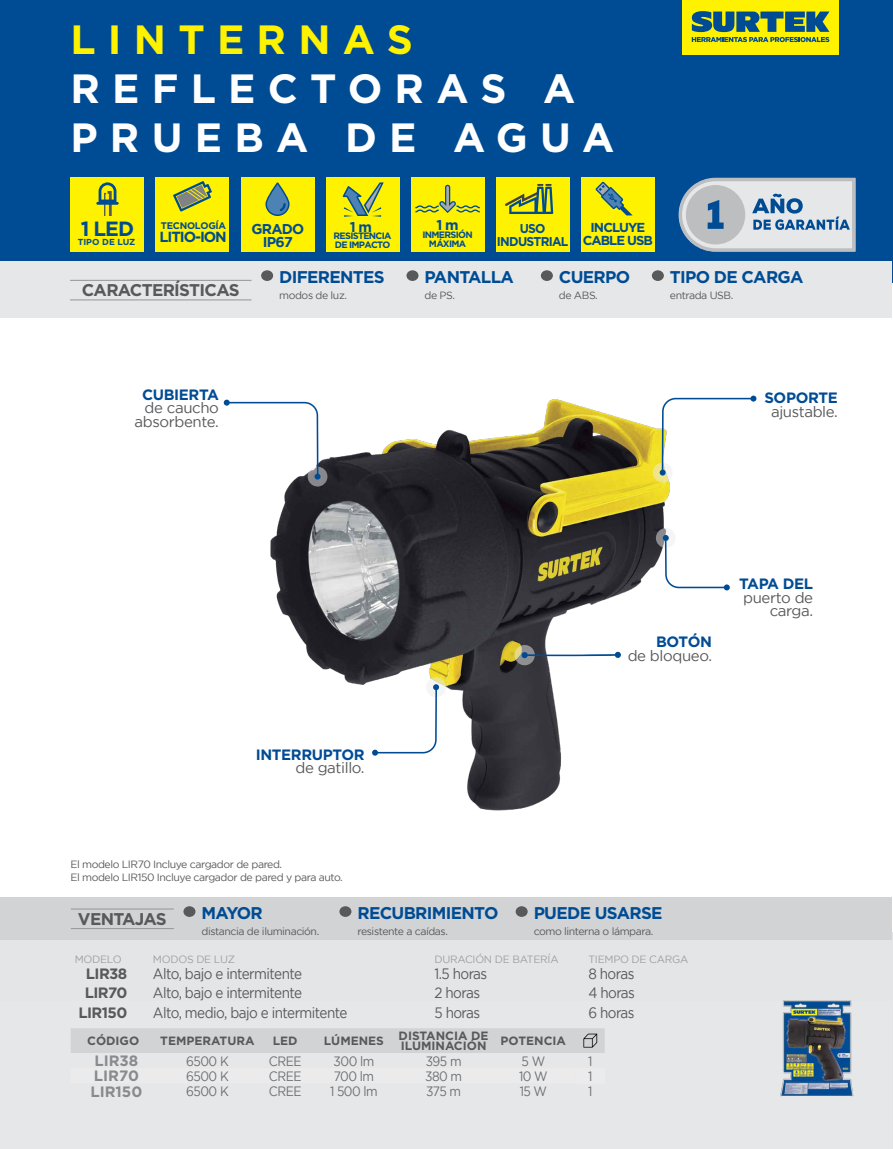
<style>
.page{position:relative;width:893px;height:1149px;background:#fff}
.page>*{position:absolute;margin:0;border:0;box-sizing:border-box;transform-origin:0 0}
.t1{font:700 40.8px/48.9px "Gotham";letter-spacing:.3em;color:#fff}
.t2{font:700 40.8px "Gotham";letter-spacing:.3em;color:#fff200}
.t3{font:700 20.55px "Gotham";color:#004c94}
.t4{font:700 16.95px "Gotham";letter-spacing:-.04em;color:#004c94}
.t5{font:700 16.95px "Gotham";letter-spacing:-.04em;color:#58595b}
.t6{font:15px "Gotham";letter-spacing:-.04em;color:#58595b;scale:.9 1}
.t7{font:15px/13.5px "Gotham";letter-spacing:-.04em;color:#58595b;text-align:right}
.t8{font:700 15px "Gotham";letter-spacing:-.025em;color:#004c94}
.t9{font:700 15px "Gotham";color:#888a8d}
.t10{font:700 15px "Gotham";letter-spacing:-.04em;color:#58595b}
.t11{font:700 14.7px "Gotham";letter-spacing:-.075em;color:#004c94}
.t12{font:700 14.25px/12.8px "Gotham";letter-spacing:-.05em;color:#004c94;text-align:center}
.t13{font:13.5px "Gotham";letter-spacing:-.04em;color:#6d6e71;scale:.9 1}
.t14{font:700 13.05px/13px "Gotham";letter-spacing:-.075em;color:#004c94;text-align:center}
.t15{font:700 12.75px/12.8px "Gotham";letter-spacing:-.06em;color:#004c94;text-align:center;scale:.95 1}
.t16{font:700 12px/10.5px "Gotham";color:#58595b}
.t17{font:10.5px/13.5px "Gotham";letter-spacing:-.04em;color:#58595b}
.t18{font:10.5px "Gotham";letter-spacing:-.025em;color:#9da0a2}
.t19{font:700 9.6px "Gotham";letter-spacing:-.03em;color:#004c94}
.t20{font:700 9.3px/9.3px "Gotham";letter-spacing:-.075em;color:#004c94;text-align:center}
.t21{font:700 8.7px "Gotham";color:#004c94}
</style>
<div class="page">
<div style="left:0;top:0;width:893px;height:283px;background:#004c94"></div>
<div style="left:682px;top:0;width:157px;height:55px;background:#fff200"></div>
<svg style="left:692px;top:11px;width:137px;height:31px"></svg>
<div style="left:0;top:262px;width:892px;height:56px;background:#e6e7e8"></div>
<div style="left:0;top:981px;width:892px;height:167px;background:#e6e7e8"></div>
<div style="left:0;top:931px;width:893px;height:69px;background:#e4e5e6"></div>
<div style="left:0;top:897px;width:892px;height:42px;background:#d1d3d4"></div>
<img style="left:270px;top:399px;width:400px;height:412px">
<div style="left:576px;top:1067px;width:29px;height:16px;background:#ebebec"></div>
<div style="left:71px;top:1028px;width:534px;height:24px;background:#d1d3d4"></div>
<img style="left:780px;top:1000px;width:74px;height:97px">
<hr style="left:70px;top:280px;width:181px;height:1px;background:#939598">
<hr style="left:70px;top:299px;width:181px;height:1px;background:#939598">
<div style="left:183px;top:905px;width:12px;height:11px;background:#58595b;border-radius:50%"></div>
<div style="left:339px;top:905px;width:12px;height:11px;background:#58595b;border-radius:50%"></div>
<div style="left:516px;top:905px;width:12px;height:11px;background:#58595b;border-radius:50%"></div>
<hr style="left:71px;top:908px;width:103px;height:1px;background:#939598">
<hr style="left:71px;top:927px;width:103px;height:1px;background:#939598">
<div style="left:261px;top:270px;width:12px;height:11px;background:#58595b;border-radius:50%"></div>
<div style="left:406px;top:270px;width:12px;height:11px;background:#58595b;border-radius:50%"></div>
<div style="left:541px;top:270px;width:12px;height:11px;background:#58595b;border-radius:50%"></div>
<div style="left:652px;top:270px;width:12px;height:11px;background:#58595b;border-radius:50%"></div>
<svg style="left:679px;top:178px;width:176px;height:74px;background:#b8c4cf"></svg>
<div style="left:411px;top:177px;width:74px;height:74px;background:#fff200"></div>
<svg style="left:415px;top:185px;width:65px;height:28px"></svg>
<div style="left:326px;top:178px;width:74px;height:73px;background:#fff200"></div>
<svg style="left:343px;top:182px;width:41px;height:35px"></svg>
<div style="left:241px;top:178px;width:73px;height:73px;background:#fff200"></div>
<svg style="left:265px;top:182px;width:25px;height:34px"></svg>
<div style="left:70px;top:178px;width:74px;height:73px;background:#fff200"></div>
<svg style="left:99px;top:182px;width:17px;height:34px"></svg>
<hr style="left:96px;top:202px;width:23px;height:3px;background:#004c94">
<div style="left:155px;top:178px;width:74px;height:74px;background:#fff200"></div>
<svg style="left:173px;top:181px;width:39px;height:31px"></svg>
<div style="left:496px;top:178px;width:74px;height:74px;background:#fff200"></div>
<svg style="left:505px;top:184px;width:48px;height:30px"></svg>
<div style="left:581px;top:178px;width:74px;height:74px;background:#fff200"></div>
<svg style="left:595px;top:181px;width:37px;height:34px"></svg>
<div style="left:308px;top:466px;width:19px;height:20px;background:#88878b;border-radius:50%"></div>
<svg style="left:224px;top:399px;width:97px;height:80px"></svg>
<svg style="left:653px;top:462px;width:20px;height:20px"></svg>
<svg style="left:660px;top:395px;width:96px;height:80px"></svg>
<svg style="left:656px;top:528px;width:20px;height:19px"></svg>
<svg style="left:663px;top:535px;width:67px;height:55px"></svg>
<svg style="left:426px;top:677px;width:20px;height:20px"></svg>
<svg style="left:372px;top:684px;width:67px;height:71px"></svg>
<svg style="left:514px;top:644px;width:21px;height:21px"></svg>
<svg style="left:522px;top:651px;width:99px;height:7px"></svg>
<h1 class="t2" style="left:70px;top:16px;width:344px">LINTERNAS</h1>
<h1 class="t1" style="left:70px;top:63px;width:545px">REFLECTORAS A<br>PRUEBA DE AGUA</h1>
<p class="t19" style="left:161px;top:220px;width:67px">TECNOLOGÍA</p>
<p class="t15" style="left:497px;top:221px;width:77px">USO<br>INDUSTRIAL</p>
<p class="t14" style="left:583px;top:221px;width:72px">INCLUYE<br>CABLE USB</p>
<h3 class="t12" style="left:350px;top:220px;width:24px">1 m</h3>
<h3 class="t12" style="left:436px;top:218px;width:24px">1 m</h3>
<p class="t20" style="left:334px;top:232px;width:60px;line-height:8.2px;text-align:left">RESISTENCIA<br>DE IMPACTO</p>
<h2 class="t3" style="left:81px;top:217px;width:55px">1 LED</h2>
<p class="t21" style="left:78px;top:237px;width:59px">TIPO DE LUZ</p>
<h3 class="t11" style="left:160px;top:228px;width:69px">LITIO-ION</h3>
<h3 class="t12" style="left:251px;top:222px;width:54px">GRADO<br>IP67</h3>
<p class="t20" style="left:422px;top:230px;width:52px">INMERSIÓN<br>MÁXIMA</p>
<h3 class="t5" style="left:82px;top:280px;width:159px">CARACTERÍSTICAS</h3>
<h3 class="t8" style="left:142px;top:386px;width:78px">CUBIERTA</h3>
<h3 class="t7" style="left:135px;top:401px;width:86px">de caucho absorbente.</h3>
<h3 class="t4" style="left:279px;top:267px;width:107px">DIFERENTES</h3>
<h3 class="t4" style="left:424px;top:267px;width:91px">PANTALLA</h3>
<h3 class="t4" style="left:559px;top:267px;width:73px">CUERPO</h3>
<h3 class="t4" style="left:670px;top:267px;width:135px">TIPO DE CARGA</h3>
<p class="t17" style="left:279px;top:288px;width:69px">modos de luz.</p>
<p class="t17" style="left:424px;top:288px;width:32px">de PS.</p>
<p class="t17" style="left:559px;top:288px;width:40px">de ABS.</p>
<p class="t17" style="left:670px;top:288px;width:65px">entrada USB.</p>
<h3 class="t8" style="left:764px;top:389px;width:75px">SOPORTE</h3>
<h3 class="t7" style="left:771px;top:404px;width:68px">ajustable.</h3>
<h3 class="t8" style="left:256px;top:745px;width:110px">INTERRUPTOR</h3>
<h3 class="t7" style="left:295px;top:760px;width:71px">de gatillo.</h3>
<h3 class="t8" style="left:656px;top:632px;width:57px">BOTÓN</h3>
<h3 class="t7" style="left:628px;top:648px;width:86px">de bloqueo.</h3>
<h3 class="t8" style="left:739px;top:575px;width:75px">TAPA DEL</h3>
<h3 class="t7" style="left:743px;top:590px;width:72px">puerto de carga.</h3>
<p class="t17" style="left:70px;top:856px;width:274px">El modelo LIR70 Incluye cargador de pared.<br>El modelo LIR150 Incluye cargador de pared y para auto.</p>
<h3 class="t5" style="left:78px;top:908px;width:90px">VENTAJAS</h3>
<h3 class="t4" style="left:201px;top:903px;width:63px">MAYOR</h3>
<h3 class="t4" style="left:357px;top:903px;width:143px">RECUBRIMIENTO</h3>
<h3 class="t4" style="left:534px;top:903px;width:130px">PUEDE USARSE</h3>
<p class="t17" style="left:201px;top:924px;width:119px">distancia de iluminación.</p>
<p class="t17" style="left:357px;top:924px;width:92px">resistente a caídas.</p>
<p class="t17" style="left:534px;top:924px;width:121px">como linterna o lámpara.</p>
<p class="t18" style="left:75px;top:953px;width:48px">MODELO</p>
<p class="t18" style="left:153px;top:953px;width:84px">MODOS DE LUZ</p>
<p class="t18" style="left:434px;top:953px;width:126px">DURACIÓN DE BATERÍA</p>
<p class="t18" style="left:588px;top:953px;width:101px">TIEMPO DE CARGA</p>
<h3 class="t10" style="left:86px;top:964px;width:43px">LIR38</h3>
<h3 class="t6" style="left:153px;top:964px;width:167px">Alto, bajo e intermitente</h3>
<h3 class="t6" style="left:434px;top:964px;width:60px">1.5 horas</h3>
<h3 class="t6" style="left:588px;top:964px;width:53px">8 horas</h3>
<h3 class="t10" style="left:85px;top:983px;width:44px">LIR70</h3>
<h3 class="t6" style="left:153px;top:984px;width:167px">Alto, bajo e intermitente</h3>
<h3 class="t6" style="left:434px;top:984px;width:52px">2 horas</h3>
<h3 class="t6" style="left:588px;top:984px;width:53px">4 horas</h3>
<h3 class="t10" style="left:79px;top:1003px;width:50px">LIR150</h3>
<h3 class="t6" style="left:153px;top:1003px;width:218px">Alto, medio, bajo e intermitente</h3>
<h3 class="t6" style="left:434px;top:1003px;width:52px">5 horas</h3>
<h3 class="t6" style="left:588px;top:1003px;width:53px">6 horas</h3>
<p class="t16" style="left:87px;top:1034px;width:54px">CÓDIGO</p>
<p class="t16" style="left:160px;top:1034px;width:96px">TEMPERATURA</p>
<p class="t16" style="left:273px;top:1034px;width:26px">LED</p>
<p class="t16" style="left:401px;top:1029px;width:167px;text-indent:-77px">LÚMENES DISTANCIA DE<br>ILUMINACIÓN POTENCIA</p>
<h3 class="t9" style="left:94px;top:1051px;width:45px">LIR38</h3>
<p class="t13" style="left:186px;top:1052px;width:49px">6500 K</p>
<p class="t13" style="left:269px;top:1052px;width:38px">CREE</p>
<p class="t13" style="left:333px;top:1052px;width:47px">300 lm</p>
<p class="t13" style="left:426px;top:1052px;width:41px">395 m</p>
<p class="t13" style="left:522px;top:1052px;width:28px">5 W</p>
<p class="t13" style="left:588px;top:1052px;width:6px">1</p>
<h3 class="t9" style="left:94px;top:1066px;width:47px">LIR70</h3>
<p class="t13" style="left:186px;top:1068px;width:49px">6500 K</p>
<p class="t13" style="left:269px;top:1068px;width:38px">CREE</p>
<p class="t13" style="left:334px;top:1068px;width:46px">700 lm</p>
<p class="t13" style="left:425px;top:1068px;width:43px">380 m</p>
<p class="t13" style="left:519px;top:1068px;width:33px">10 W</p>
<p class="t13" style="left:588px;top:1068px;width:6px">1</p>
<h3 class="t9" style="left:90px;top:1082px;width:53px">LIR150</h3>
<p class="t13" style="left:186px;top:1083px;width:49px">6500 K</p>
<p class="t13" style="left:269px;top:1083px;width:38px">CREE</p>
<p class="t13" style="left:330px;top:1083px;width:55px">1 500 lm</p>
<p class="t13" style="left:426px;top:1083px;width:40px">375 m</p>
<p class="t13" style="left:520px;top:1083px;width:32px">15 W</p>
<p class="t13" style="left:588px;top:1083px;width:6px">1</p>
</div>
